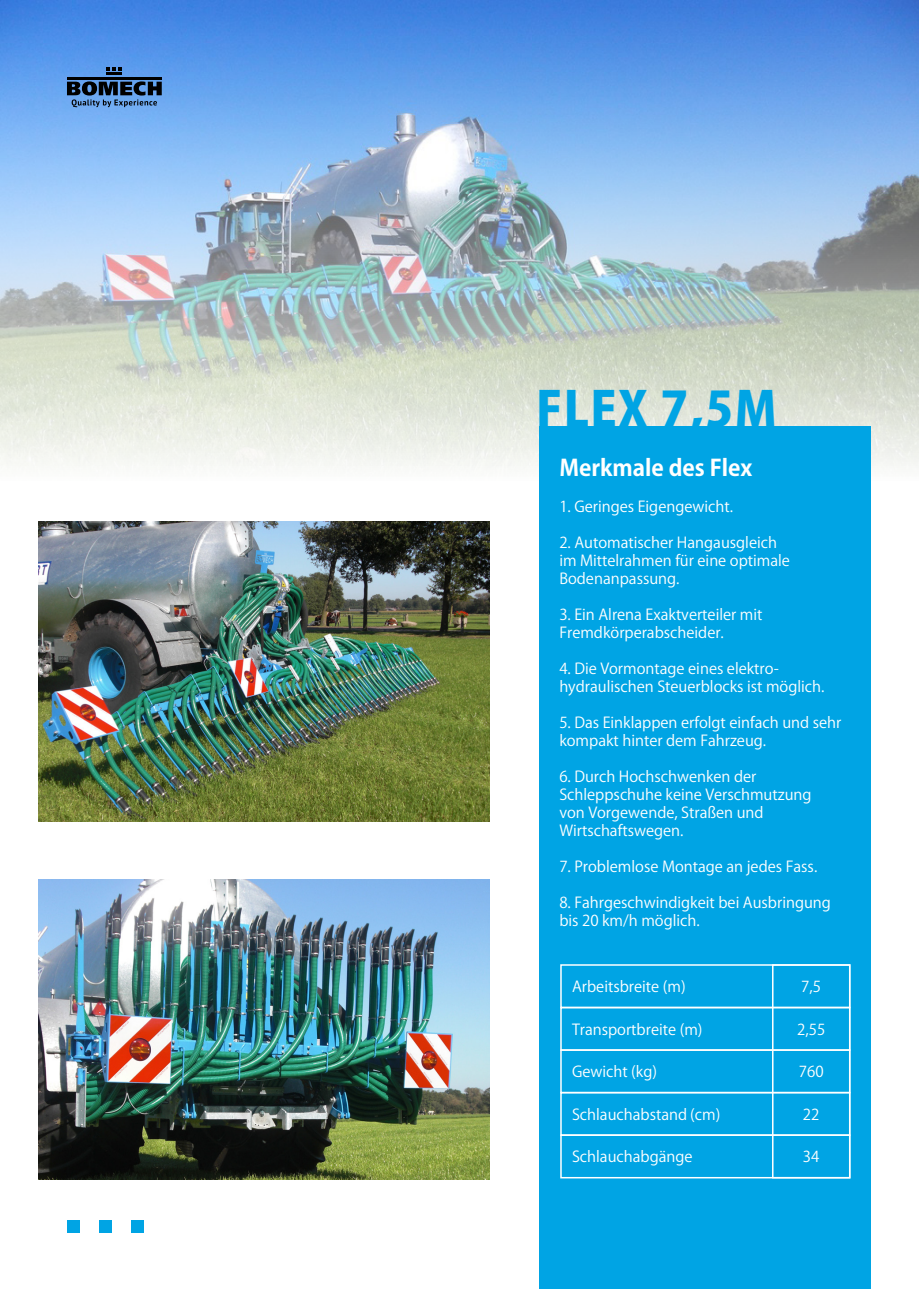
<style>
.page{position:relative;width:919px;height:1289px;background:#fff}
.page>*{position:absolute;margin:0;border:0;box-sizing:border-box;transform-origin:0 0}
.t1{font:800 48px "Koz Go Pro";letter-spacing:.03em;color:#00a4e4}
.t2{font:700 22.5px "Koz Go Pro";color:#fff}
.t3{font:15px/18px "Koz Go Pro";color:#fff}
</style>
<div class="page">
<img style="left:0;top:0;width:918px;height:466px">
<div style="left:539px;top:427px;width:332px;height:861px;background:#00a4e4"></div>
<div style="left:560px;top:1006px;width:290px;height:44px;border:2px solid #fff"></div>
<div style="left:560px;top:1049px;width:290px;height:44px;border:2px solid #fff"></div>
<div style="left:560px;top:1091px;width:290px;height:44px;border:2px solid #fff"></div>
<div style="left:560px;top:1134px;width:290px;height:44px;border:2px solid #fff"></div>
<div style="left:772px;top:964px;width:78px;height:214px;border:2px solid #fff"></div>
<img style="left:38px;top:521px;width:451px;height:300px">
<img style="left:38px;top:879px;width:451px;height:300px">
<hr style="left:67px;top:77px;width:95px;height:2px;background:#000">
<hr style="left:106px;top:72px;width:16px;height:3px;background:#000">
<svg style="left:106px;top:67px;width:16px;height:3px"></svg>
<svg style="left:67px;top:81px;width:95px;height:26px;background:#3a5c84"></svg>
<div style="left:67px;top:1219px;width:13px;height:13px;background:#00a4e4"></div>
<div style="left:131px;top:1219px;width:13px;height:13px;background:#00a4e4"></div>
<div style="left:99px;top:1219px;width:13px;height:13px;background:#00a4e4"></div>
<p class="t1" style="left:536px;top:378px;width:242px">FLEX 7,5M</p>
<p class="t2" style="left:559px;top:453px;width:195px">Merkmale des Flex</p>
<p class="t3" style="left:559px;top:498px;width:175px">1. Geringes Eigengewicht.</p>
<p class="t3" style="left:559px;top:534px;width:219px">2. Automatischer Hangausgleich</p>
<p class="t3" style="left:559px;top:552px;width:232px">im Mittelrahmen für eine optimale</p>
<p class="t3" style="left:559px;top:570px;width:122px">Bodenanpassung.</p>
<p class="t3" style="left:559px;top:606px;width:205px">3. Ein Alrena Exaktverteiler mit</p>
<p class="t3" style="left:559px;top:624px;width:166px">Fremdkörperabscheider.</p>
<p class="t3" style="left:559px;top:660px;width:266px">4. Die Vormontage eines elektro&shy;hydraulischen Steuerblocks ist möglich.</p>
<p class="t3" style="left:559px;top:714px;width:283px">5. Das Einklappen erfolgt einfach und sehr</p>
<p class="t3" style="left:559px;top:732px;width:208px">kompakt hinter dem Fahrzeug.</p>
<p class="t3" style="left:559px;top:768px;width:254px">6. Durch Hochschwenken der<br>Schleppschuhe keine Verschmutzung von Vorgewende, Straßen und<br>Wirtschaftswegen.</p>
<p class="t3" style="left:559px;top:858px;width:259px">7. Problemlose Montage an jedes Fass.</p>
<p class="t3" style="left:559px;top:894px;width:273px">8. Fahrgeschwindigkeit bei Ausbringung bis 20 km/h möglich.</p>
<p class="t3" style="left:572px;top:978px;width:115px">Arbeitsbreite (m)</p>
<p class="t3" style="left:572px;top:1020px;width:132px">Transportbreite (m)</p>
<p class="t3" style="left:572px;top:1063px;width:86px">Gewicht (kg)</p>
<p class="t3" style="left:572px;top:1105px;width:150px">Schlauchabstand (cm)</p>
<p class="t3" style="left:572px;top:1148px;width:122px">Schlauchabgänge</p>
<p class="t3" style="left:801px;top:978px;width:21px">7,5</p>
<p class="t3" style="left:797px;top:1020px;width:30px">2,55</p>
<p class="t3" style="left:798px;top:1063px;width:26px">760</p>
<p class="t3" style="left:802px;top:1105px;width:18px">22</p>
<p class="t3" style="left:802px;top:1148px;width:18px">34</p>
</div>
